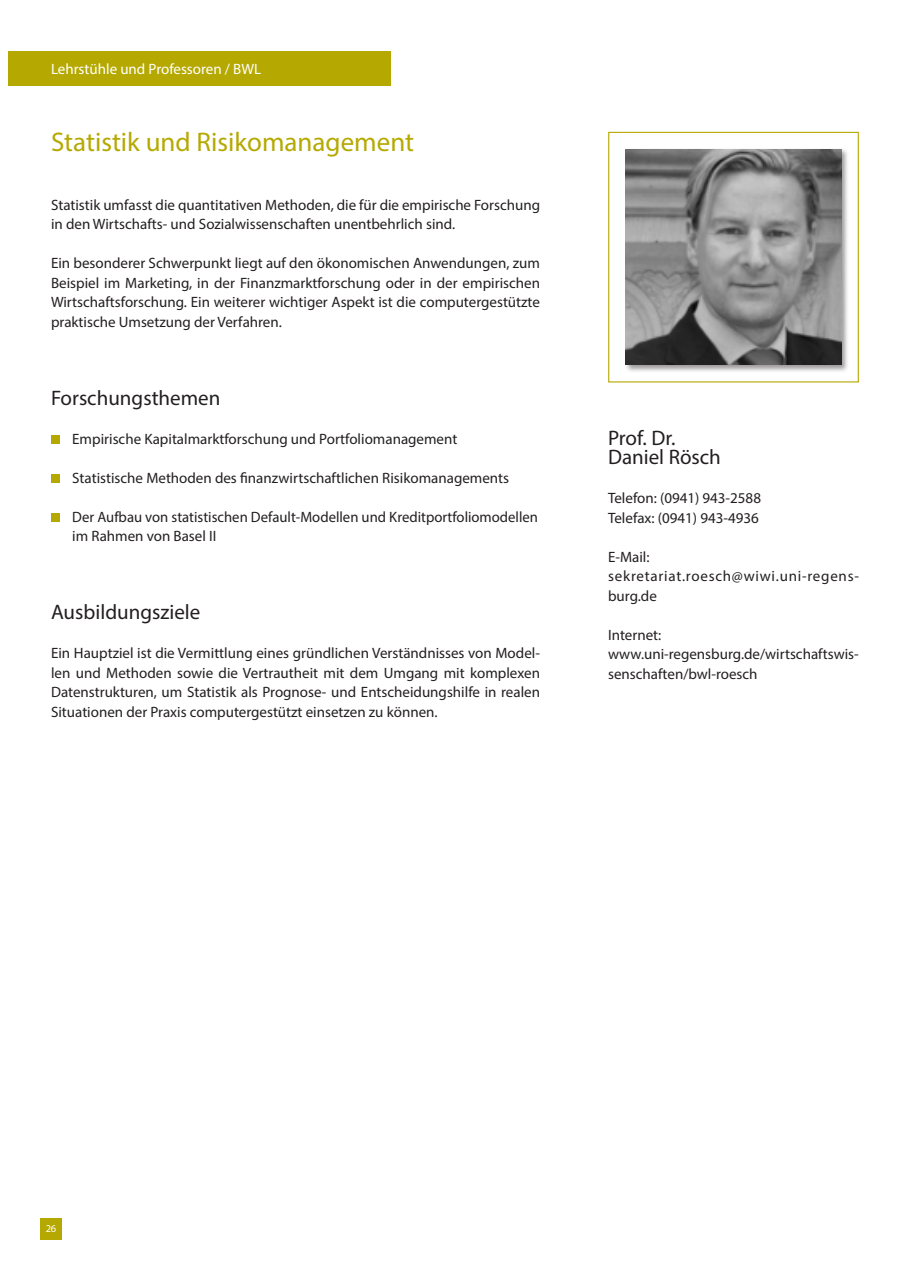
<style>
.page{position:relative;width:910px;height:1280px;background:#fff}
.page>*{position:absolute;margin:0;border:0;box-sizing:border-box;transform-origin:0 0}
.t1{font:27px "Myriad Pro";color:#b5a901}
.t2{font:21px/19.5px "Myriad Pro";color:#231f20}
.t3{font:15px/19.5px "Myriad Pro";color:#231f20}
.t4{font:15px/19.5px "Myriad Pro";letter-spacing:.05em;color:#231f20}
.t5{font:15px "Myriad Pro";color:#fff}
.t6{font:10.5px "Myriad Pro";color:#fff}
</style>
<div class="page">
<div style="left:40px;top:1218px;width:22px;height:21px;background:#b5a901"></div>
<div style="left:608px;top:132px;width:251px;height:250px;border:1px solid #b5a901"></div>
<div style="left:624px;top:148px;width:225px;height:225px;background:#231f20;opacity:.45"></div>
<img style="left:626px;top:150px;width:215px;height:215px">
<div style="left:51px;top:435px;width:9px;height:9px;background:#b5a901"></div>
<div style="left:51px;top:474px;width:9px;height:9px;background:#b5a901"></div>
<div style="left:9px;top:51px;width:382px;height:34px;background:#b5a901"></div>
<div style="left:51px;top:513px;width:9px;height:9px;background:#b5a901"></div>
<p class="t5" style="left:51px;top:59px;width:212px">Lehrstühle und Professoren / BWL</p>
<h1 class="t1" style="left:51px;top:126px;width:365px">Statistik und Risikomanagement</h1>
<p class="t3" style="left:51px;top:195px;width:491px">Statistik umfasst die quantitativen Methoden, die für die empirische Forschung in den Wirtschafts- und Sozialwissenschaften unentbehrlich sind.</p>
<p class="t3" style="left:51px;top:253px;width:490px;text-align:justify">Ein besonderer Schwerpunkt liegt auf den ökonomischen Anwendungen, zum Beispiel im Marketing, in der Finanzmarktforschung oder in der empirischen Wirtschaftsforschung. Ein weiterer wichtiger Aspekt ist die computergestützte praktische Umsetzung der Verfahren.</p>
<h2 class="t2" style="left:51px;top:388px;width:171px">Forschungsthemen</h2>
<p class="t3" style="left:72px;top:429px;width:387px">Empirische Kapitalmarktforschung und Portfoliomanagement</p>
<p class="t3" style="left:72px;top:468px;width:438px">Statistische Methoden des finanzwirtschaftlichen Risikomanagements</p>
<p class="t3" style="left:72px;top:507px;width:467px">Der Aufbau von statistischen Default-Modellen und Kreditportfoliomodellen im Rahmen von Basel II</p>
<h2 class="t2" style="left:51px;top:602px;width:151px">Ausbildungsziele</h2>
<p class="t3" style="left:51px;top:643px;width:491px;text-align:justify">Ein Hauptziel ist die Vermittlung eines gründlichen Verständnisses von Model&shy;len und Methoden sowie die Vertrautheit mit dem Umgang mit komplexen Datenstrukturen, um Statistik als Prognose- und Entscheidungshilfe in realen Situationen der Praxis computergestützt einsetzen zu können.</p>
<h2 class="t2" style="left:608px;top:428px;width:114px">Prof. Dr.<br>Daniel Rösch</h2>
<p class="t3" style="left:608px;top:488px;width:154px">Telefon: (0941) 943-2588<br>Telefax: (0941) 943-4936</p>
<p class="t4" style="left:608px;top:547px;width:252px">E-Mail: sekretariat.roesch@wiwi.uni-regens&shy;burg.de</p>
<p class="t3" style="left:608px;top:625px;width:252px">Internet: www.uni-regensburg.de/wirtschaftswis&shy;senschaften/bwl-roesch</p>
<p class="t6" style="left:46px;top:1222px;width:12px">26</p>
</div>
